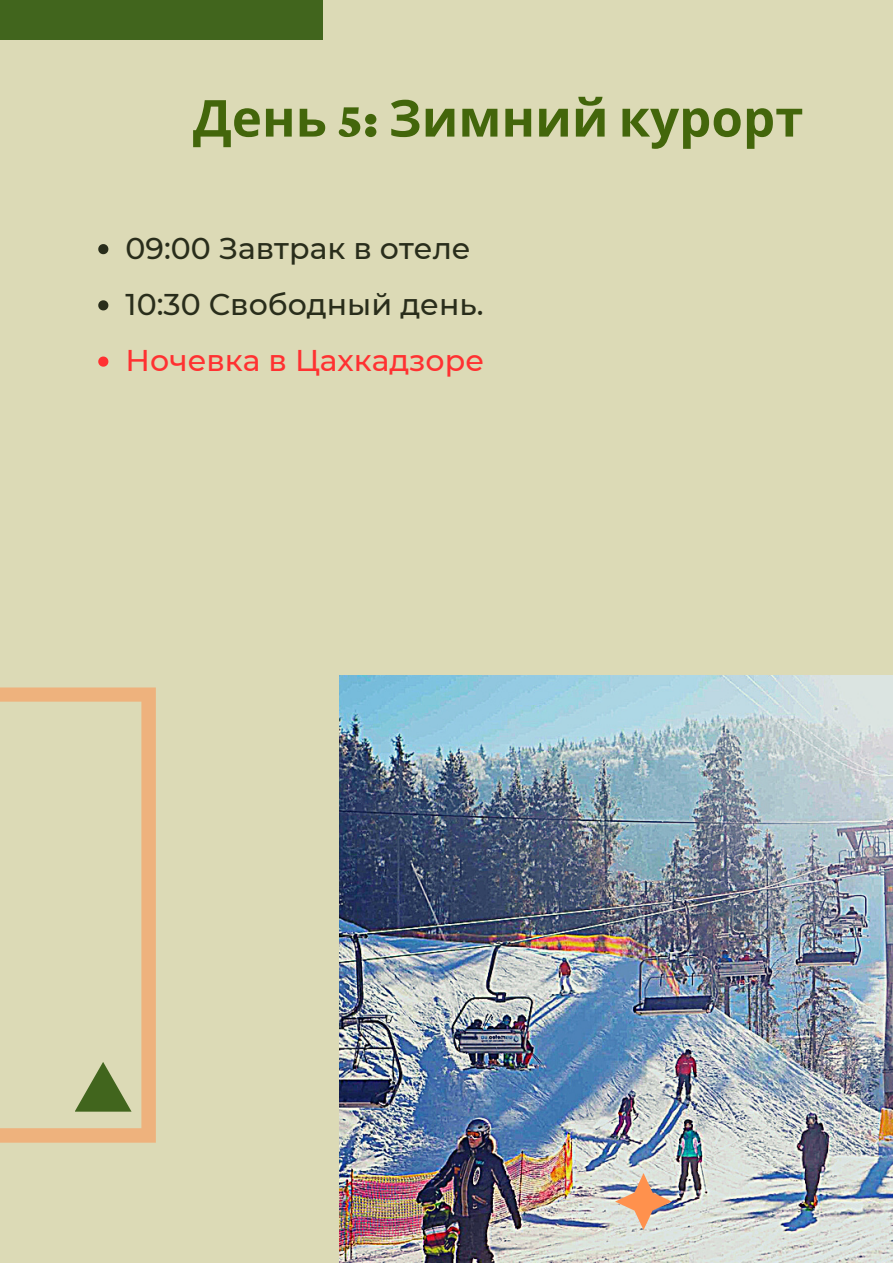
<style>
.page{position:relative;width:893px;height:1264px;background:#fff}
.page>*{position:absolute;margin:0;border:0;box-sizing:border-box;transform-origin:0 0}
.t1{font:700 51px "Noto Sans";color:#43660b}
.t2{font:500 30px "Montserrat";color:#292d1b}
.t3{font:500 30px "Montserrat";color:#ff3131}
.s1{font-family:"Crimson Pro";font-weight:900}
</style>
<div class="page">
<div style="left:0;top:0;width:892px;height:1262px;background:#dcdab6"></div>
<svg style="left:0;top:687px;width:156px;height:455px"></svg>
<img style="left:339px;top:675px;width:553px;height:587px">
<svg style="left:98px;top:244px;width:10px;height:10px"></svg>
<svg style="left:98px;top:300px;width:10px;height:10px"></svg>
<svg style="left:98px;top:356px;width:10px;height:10px"></svg>
<div style="left:0;top:0;width:323px;height:40px;background:#41651d"></div>
<svg style="left:75px;top:1061px;width:56px;height:50px"></svg>
<img style="left:615px;top:1173px;width:57px;height:56px">
<p class="t1" style="left:193px;top:82px;width:612px">День <span class="s1">5:</span> Зимний курорт</p>
<p class="t2" style="left:126px;top:230px;width:346px">09:00 Завтрак в отеле</p>
<p class="t2" style="left:126px;top:286px;width:359px">10:30 Свободный день.</p>
<p class="t3" style="left:126px;top:342px;width:360px">Ночевка в Цахкадзоре</p>
</div>
